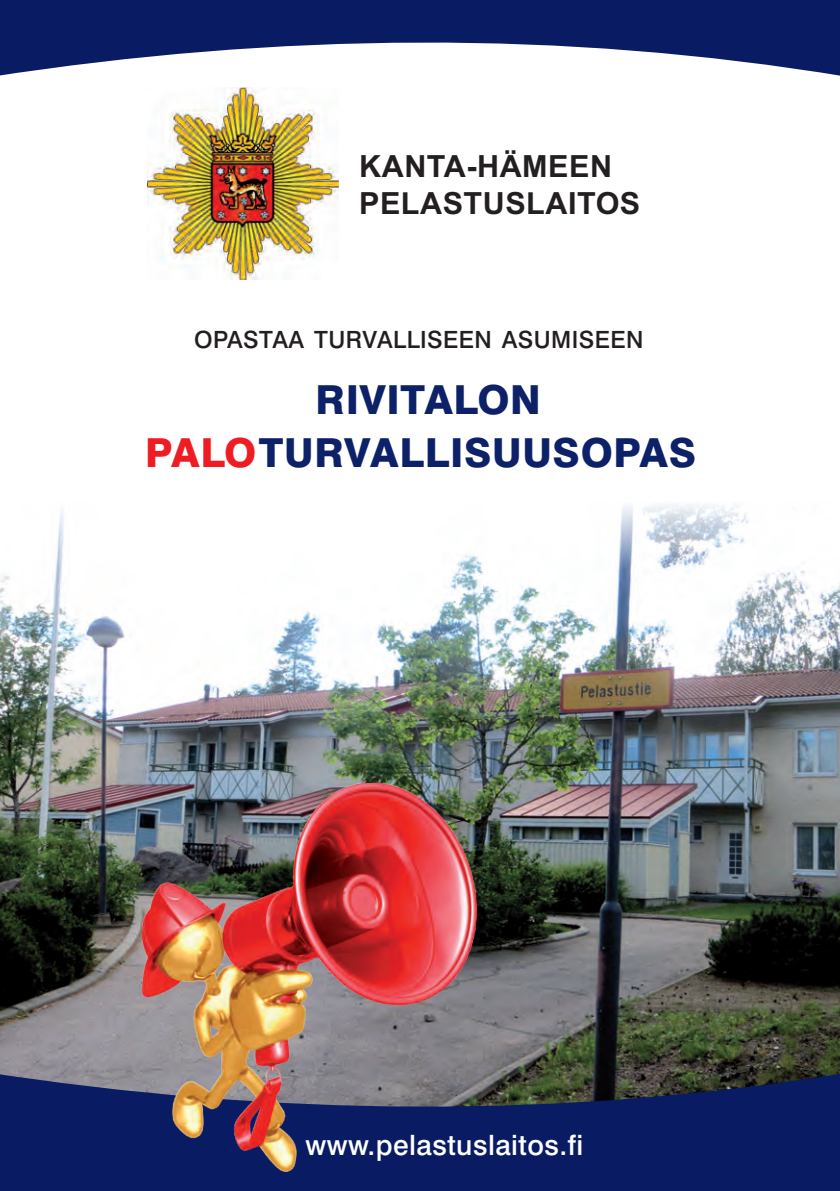
<style>
.page{position:relative;width:840px;height:1191px;background:#fff}
.page>*{position:absolute;margin:0;border:0;box-sizing:border-box;transform-origin:0 0}
.t1{font:800 40px/52.8px "Swiss 721 BT";letter-spacing:.02em;color:#0d2169;text-align:center}
.t2{font:700 30.6px/37.6px "Arial";letter-spacing:.015em;color:#231f20}
.t3{font:500 28px "Swiss 721 BT";letter-spacing:.015em;color:#fff}
.t4{font:500 23.8px "Swiss 721 BT";letter-spacing:.015em;color:#231f20}
.t5{font:700 23.4px "Tahoma";letter-spacing:.015em;color:#fff}
.s1{color:#ee1d23}
</style>
<div class="page">
<img style="left:0;top:505px;width:839px;height:566px">
<img style="left:148px;top:88px;width:190px;height:191px">
<svg style="left:0;top:1071px;width:839px;height:120px;fill:#091b63"></svg>
<svg style="left:0;top:0;width:839px;height:76px;fill:#091b63"></svg>
<img style="left:142px;top:783px;width:334px;height:388px">
<p class="t2" style="left:359px;top:150px;width:282px">KANTA-HÄMEEN<br>PELASTUSLAITOS</p>
<p class="t4" style="left:194px;top:330px;width:450px">OPASTAA TURVALLISEEN ASUMISEEN</p>
<p class="t1" style="left:145px;top:377px;width:552px">RIVITALON<br><span class="s1">PALO</span> TURVALLISUUSOPAS</p>
<p class="t5" style="left:349px;top:1131px;width:146px">www.espl.fi</p>
<p class="t3" style="left:305px;top:1133px;width:279px">www.pelastuslaitos.fi</p>
</div>
